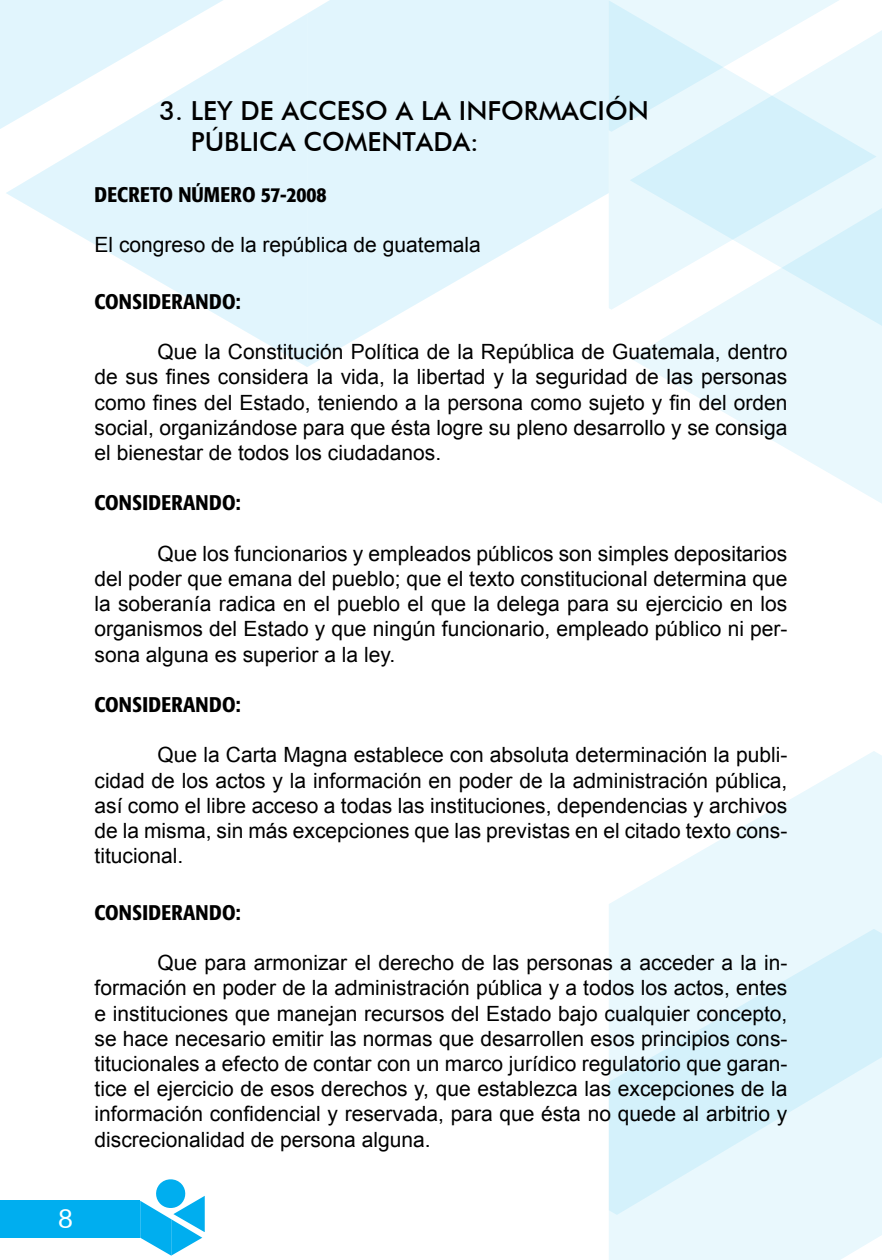
<style>
.page{position:relative;width:882px;height:1260px;background:#fff}
.page>*{position:absolute;margin:0;border:0;box-sizing:border-box;transform-origin:0 0}
.TITULO_1{font:500 26.25px "Futura BT";color:#000}
.t1{font:26.25px "Futura BT";color:#fff}
.CUERPO_2{font:21px/25.2px "Arial";color:#000;text-align:justify}
.ARTÍCULO{font:500 condensed 21px "Formata";letter-spacing:.01em;color:#000}
</style>
<div class="page">
<div style="left:609px;top:1215px;width:265px;height:45px;background:#e9f8fd"></div>
<svg style="left:609px;top:751px;width:265px;height:464px;fill:#e9f8fd"></svg>
<svg style="left:874px;top:751px;width:8px;height:489px;background:#e3f6fc"></svg>
<div style="left:0;top:0;width:223px;height:129px;background:#e1f5fd"></div>
<svg style="left:307px;top:0;width:302px;height:367px;fill:#e1f5fd"></svg>
<svg style="left:6px;top:14px;width:301px;height:353px;fill:#e1f5fd"></svg>
<svg style="left:609px;top:0;width:268px;height:310px;background:#e3f6fc"></svg>
<svg style="left:630px;top:200px;width:252px;height:303px;fill:#e9f8fd"></svg>
<div style="left:0;top:1200px;width:139px;height:38px;background:#00aeef"></div>
<svg style="left:140px;top:1179px;width:65px;height:77px"></svg>
<p class="TITULO_1" style="left:159px;top:94px;width:491px">3. LEY DE ACCESO A LA INFORMACIÓN</p>
<p class="TITULO_1" style="left:191px;top:126px;width:290px">PÚBLICA COMENTADA:</p>
<p class="ARTÍCULO" style="left:94px;top:181px;width:234px">DECRETO NÚMERO 57-2008</p>
<p class="CUERPO_2" style="left:94px;top:232px;width:388px">El congreso de la república de guatemala</p>
<p class="ARTÍCULO" style="left:94px;top:289px;width:148px">CONSIDERANDO:</p>
<p class="CUERPO_2" style="left:94px;top:339px;width:694px;text-indent:63px">Que la Constitución Política de la República de Guatemala, dentro de sus fines considera la vida, la libertad y la seguridad de las personas como fines del Estado, teniendo a la persona como sujeto y fin del orden social, organizándose para que ésta logre su pleno desarrollo y se consiga el bienestar de todos los ciudadanos.</p>
<p class="ARTÍCULO" style="left:94px;top:490px;width:148px">CONSIDERANDO:</p>
<p class="CUERPO_2" style="left:94px;top:541px;width:694px;text-indent:63px">Que los funcionarios y empleados públicos son simples depositarios del poder que emana del pueblo; que el texto constitucional determina que la soberanía radica en el pueblo el que la delega para su ejercicio en los organismos del Estado y que ningún funcionario, empleado público ni per&shy;sona alguna es superior a la ley.</p>
<p class="ARTÍCULO" style="left:94px;top:692px;width:148px">CONSIDERANDO:</p>
<p class="CUERPO_2" style="left:94px;top:743px;width:694px;text-indent:63px">Que la Carta Magna establece con absoluta determinación la publi&shy;cidad de los actos y la información en poder de la administración pública, así como el libre acceso a todas las instituciones, dependencias y archivos de la misma, sin más excepciones que las previstas en el citado texto cons&shy;titucional.</p>
<p class="ARTÍCULO" style="left:94px;top:900px;width:148px">CONSIDERANDO:</p>
<p class="CUERPO_2" style="left:94px;top:951px;width:694px;text-indent:63px">Que para armonizar el derecho de las personas a acceder a la in&shy;formación en poder de la administración pública y a todos los actos, entes e instituciones que manejan recursos del Estado bajo cualquier concepto, se hace necesario emitir las normas que desarrollen esos principios cons&shy;titucionales a efecto de contar con un marco jurídico regulatorio que garan&shy;tice el ejercicio de esos derechos y, que establezca las excepciones de la información confidencial y reservada, para que ésta no quede al arbitrio y discrecionalidad de persona alguna.</p>
<p class="t1" style="left:58px;top:1203px;width:17px">8</p>
</div>
